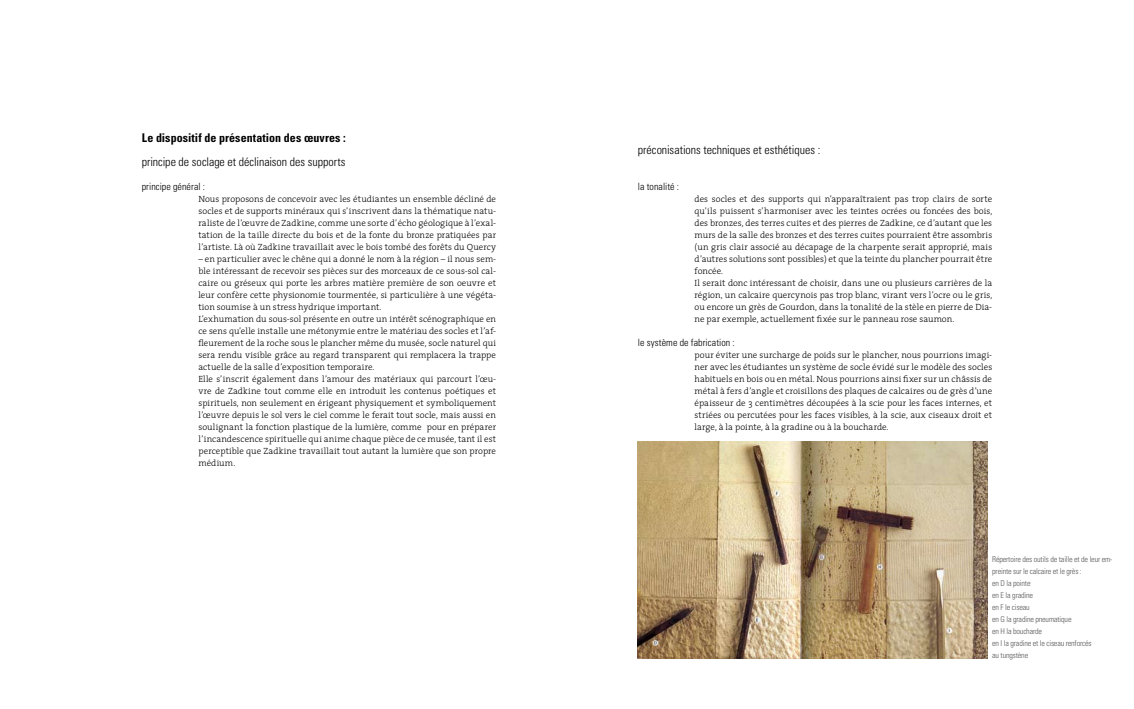
<style>
.page{position:relative;width:1134px;height:709px;background:#fff}
.page>*{position:absolute;margin:0;border:0;box-sizing:border-box;transform-origin:0 0}
.t1{font:300 condensed 12px "Univers";color:#000}
.t2{font:700 condensed 12px "Univers";letter-spacing:.005em;color:#000}
.t3{font:300 condensed 10px "Univers";letter-spacing:.005em;color:#000}
.t4{font:300 9px/12px "The Serif";letter-spacing:.005em;color:#000}
.t5{font:300 condensed 8px/12px "Univers";letter-spacing:-.02em;color:#58585a}
</style>
<div class="page">
<img style="left:638px;top:442px;width:350px;height:217px">
<h1 class="t2" style="left:142px;top:130px;width:206px">Le dispositif de présentation des œuvres :</h1>
<h1 class="t1" style="left:142px;top:154px;width:205px">principe de soclage et déclinaison des supports</h1>
<p class="t3" style="left:142px;top:180px;width:65px">principe général :</p>
<p class="t4" style="left:198px;top:192px;width:299px;text-align:justify">Nous proposons de concevoir avec les étudiantes un ensemble décliné de socles et de supports minéraux qui s’inscrivent dans la thématique natu&shy;raliste de l’œuvre de Zadkine, comme une sorte d’écho géologique à l’exal&shy;tation de la taille directe du bois et de la fonte du bronze pratiquées par l’artiste. Là où Zadkine travaillait avec le bois tombé des forêts du Quercy</p>
<p class="t4" style="left:198px;top:252px;width:299px">– en particulier avec le chêne qui a donné le nom à la région – il nous sem&shy;ble intéressant de recevoir ses pièces sur des morceaux de ce sous-sol cal&shy;caire ou gréseux qui porte les arbres matière première de son oeuvre et leur confère cette physionomie tourmentée, si particulière à une végéta&shy;tion soumise à un stress hydrique important.<br>L’exhumation du sous-sol présente en outre un intérêt scénographique en ce sens qu’elle installe une métonymie entre le matériau des socles et l’af&shy;fleurement de la roche sous le plancher même du musée, socle naturel qui sera rendu visible grâce au regard transparent qui remplacera la trappe actuelle de la salle d’exposition temporaire.<br>Elle s’inscrit également dans l’amour des matériaux qui parcourt l’œu&shy;vre de Zadkine tout comme elle en introduit les contenus poétiques et spirituels, non seulement en érigeant physiquement et symboliquement l’œuvre depuis le sol vers le ciel comme le ferait tout socle, mais aussi en soulignant la fonction plastique de la lumière, comme pour en préparer l’incandescence spirituelle qui anime chaque pièce de ce musée, tant il est perceptible que Zadkine travaillait tout autant la lumière que son propre médium.</p>
<h1 class="t1" style="left:638px;top:142px;width:184px">préconisations techniques et esthétiques :</h1>
<p class="t3" style="left:638px;top:180px;width:43px">la tonalité :</p>
<p class="t4" style="left:694px;top:192px;width:299px">des socles et des supports qui n’apparaîtraient pas trop clairs de sorte qu’ils puissent s’harmoniser avec les teintes ocrées ou foncées des bois, des bronzes, des terres cuites et des pierres de Zadkine, ce d’autant que les murs de la salle des bronzes et des terres cuites pourraient être assombris (un gris clair associé au décapage de la charpente serait approprié, mais d’autres solutions sont possibles) et que la teinte du plancher pourrait être foncée.<br>Il serait donc intéressant de choisir, dans une ou plusieurs carrières de la région, un calcaire quercynois pas trop blanc, virant vers l’ocre ou le gris, ou encore un grès de Gourdon, dans la tonalité de la stèle en pierre de Dia&shy;ne par exemple, actuellement fixée sur le panneau rose saumon.</p>
<p class="t3" style="left:638px;top:336px;width:98px">le système de fabrication :</p>
<p class="t4" style="left:694px;top:348px;width:299px;text-align:justify">pour éviter une surcharge de poids sur le plancher, nous pourrions imagi&shy;ner avec les étudiantes un système de socle évidé sur le modèle des socles habituels en bois ou en métal. Nous pourrions ainsi fixer sur un châssis de métal à fers d’angle et croisillons des plaques de calcaires ou de grès d’une épaisseur de 3 centimètres découpées à la scie pour les faces internes, et striées ou percutées pour les faces visibles, à la scie, aux ciseaux droit et large, à la pointe, à la gradine ou à la boucharde.</p>
<p class="t5" style="left:992px;top:553px;width:122px">Répertoire des outils de taille et de leur em&shy;preinte sur le calcaire et le grès :<br>en D la pointe<br>en E la gradine<br>en F le ciseau<br>en G la gradine pneumatique<br>en H la boucharde<br>en I la gradine et le ciseau renforcés<br>au tungstène</p>
</div>
